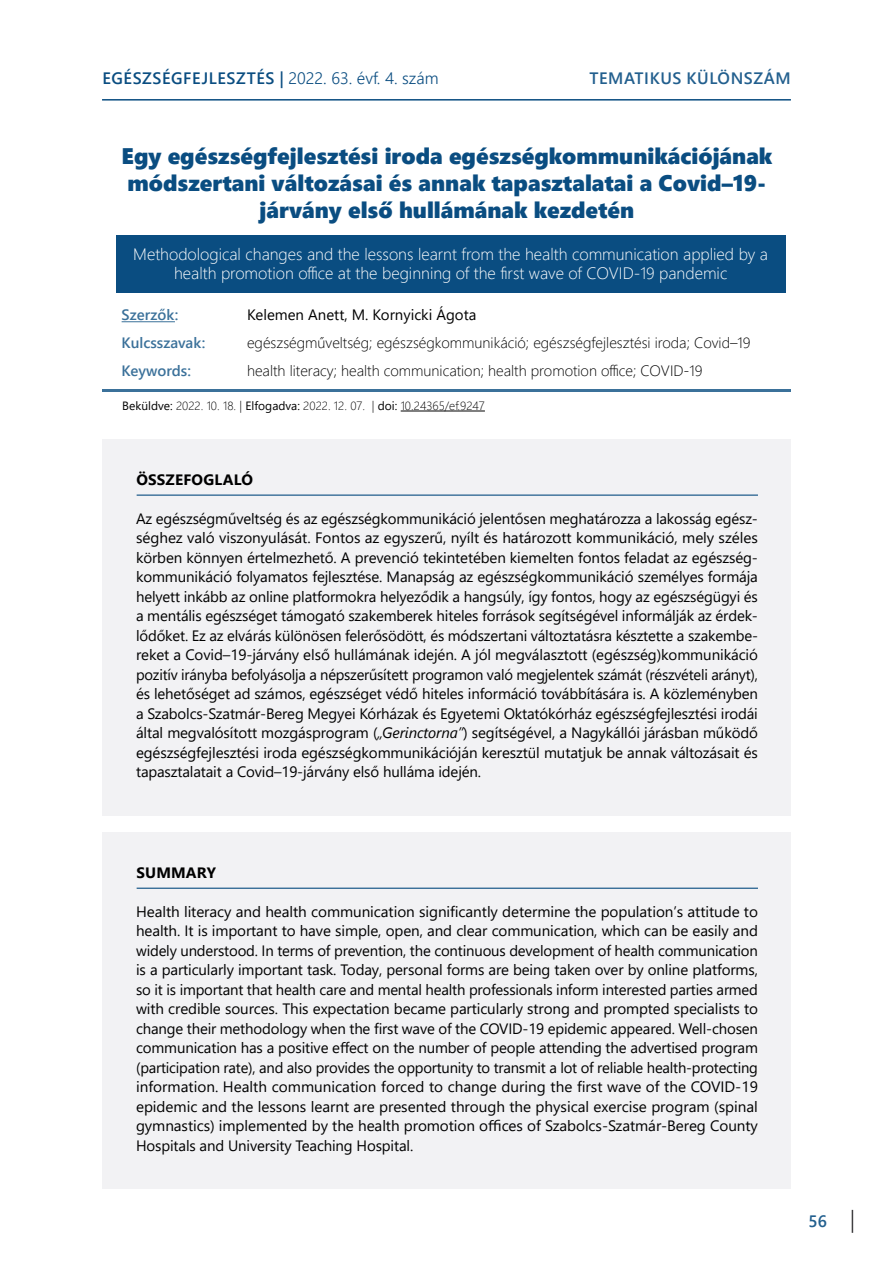
<style>
.page{position:relative;width:893px;height:1263px;background:#fff}
.page>*{position:absolute;margin:0;border:0;box-sizing:border-box;transform-origin:0 0}
.t1{font:22.5px/27px "Segoe UI Black";color:#0a4d81;text-align:center}
.t2{font:300 16.5px/19.8px "Segoe UI";color:#fff;text-align:center}
.t3{font:600 16.5px "Segoe UI";letter-spacing:.035em;color:#0a4d81}
.t4{font:600 16.5px "Segoe UI";letter-spacing:.035em;color:#225f8e}
.t5{font:15px/19.5px "Segoe UI";letter-spacing:-.01em;color:#000;text-align:justify}
.t6{font:300 15px "Segoe UI";color:#000}
.t7{font:600 15px "Segoe UI";color:#3b719a}
.t8{font:700 15px "Segoe UI";letter-spacing:.01em;color:#000}
.t9{font:300 12px "Segoe UI";color:#000}
.s1{font-weight:300}
.s2{font-weight:400}
.s3{font-style:italic}
</style>
<div class="page">
<hr style="left:102px;top:99px;width:689px;height:2px;background:#0a4d81">
<svg style="left:852px;top:1210px;width:1px;height:23px"></svg>
<div style="left:116px;top:235px;width:670px;height:57px;background:#0a4d81"></div>
<hr style="left:122px;top:321px;width:53px;height:1px;background:#3b719a">
<hr style="left:102px;top:389px;width:689px;height:2px;background:#3b719a">
<hr style="left:401px;top:411px;width:84px;height:1px;background:#000">
<div style="left:102px;top:440px;width:689px;height:376px;background:#f2f2f4"></div>
<hr style="left:137px;top:494px;width:621px;height:2px;background:#0a4d81">
<div style="left:102px;top:833px;width:689px;height:356px;background:#f2f2f4"></div>
<hr style="left:137px;top:888px;width:621px;height:1px;background:#0a4d81">
<p class="t3" style="left:102px;top:63px;width:338px">EGÉSZSÉGFEJLESZTÉS | <span class="s1">2022. 63. évf. 4. szám</span></p>
<p class="t4" style="left:589px;top:63px;width:203px">TEMATIKUS KÜLÖNSZÁM</p>
<h1 class="t1" style="left:122px;top:141px;width:652px">Egy egészségfejlesztési iroda egészségkommunikációjának módszertani változásai és annak tapasztalatai a Covid–19- járvány első hullámának kezdetén</h1>
<p class="t2" style="left:133px;top:242px;width:636px">Methodological changes and the lessons learnt from the health communication applied by a health promotion office at the beginning of the first wave of COVID-19 pandemic</p>
<p class="t7" style="left:122px;top:301px;width:58px">Szerzők:</p>
<p class="t5" style="left:247px;top:304px;width:231px">Kelemen Anett, M. Kornyicki Ágota</p>
<p class="t7" style="left:122px;top:328px;width:85px">Kulcsszavak:</p>
<p class="t6" style="left:247px;top:329px;width:505px">egészségműveltség; egészségkommunikáció; egészségfejlesztési iroda; Covid–19</p>
<p class="t7" style="left:122px;top:356px;width:71px">Keywords:</p>
<p class="t6" style="left:247px;top:357px;width:457px">health literacy; health communication; health promotion office; COVID-19</p>
<p class="t9" style="left:122px;top:394px;width:364px"><span class="s2">Beküldve:</span> 2022. 10. 18. | <span class="s2">Elfogadva:</span> 2022. 12. 07. | <span class="s2">doi:</span> 10.24365/ef.9247</p>
<p class="t8" style="left:136px;top:465px;width:118px">ÖSSZEFOGLALÓ</p>
<p class="t5" style="left:136px;top:507px;width:623px">Az egészségműveltség és az egészségkommunikáció jelentősen meghatározza a lakosság egész&shy;séghez való viszonyulását. Fontos az egyszerű, nyílt és határozott kommunikáció, mely széles körben könnyen értelmezhető. A prevenció tekintetében kiemelten fontos feladat az egészség&shy;kommunikáció folyamatos fejlesztése. Manapság az egészségkommunikáció személyes formája helyett inkább az online platformokra helyeződik a hangsúly, így fontos, hogy az egészségügyi és a mentális egészséget támogató szakemberek hiteles források segítségével informálják az érdek&shy;lődőket. Ez az elvárás különösen felerősödött, és módszertani változtatásra késztette a szakembe&shy;reket a Covid–19-járvány első hullámának idején. A jól megválasztott (egészség)kommunikáció pozitív irányba befolyásolja a népszerűsített programon való megjelentek számát (részvételi arányt), és lehetőséget ad számos, egészséget védő hiteles információ továbbítására is. A közleményben a Szabolcs-Szatmár-Bereg Megyei Kórházak és Egyetemi Oktatókórház egészségfejlesztési irodái által megvalósított mozgásprogram (<span class="s3">„Gerinctorna”</span>) segítségével, a Nagykállói járásban működő egészségfejlesztési iroda egészségkommunikációján keresztül mutatjuk be annak változásait és tapasztalatait a Covid–19-járvány első hulláma idején.</p>
<p class="t8" style="left:136px;top:858px;width:81px">SUMMARY</p>
<p class="t5" style="left:136px;top:900px;width:623px">Health literacy and health communication significantly determine the population’s attitude to health. It is important to have simple, open, and clear communication, which can be easily and widely understood. In terms of prevention, the continuous development of health communication is a particularly important task. Today, personal forms are being taken over by online platforms, so it is important that health care and mental health professionals inform interested parties armed with credible sources. This expectation became particularly strong and prompted specialists to change their methodology when the first wave of the COVID-19 epidemic appeared. Well-chosen communication has a positive effect on the number of people attending the advertised program (participation rate), and also provides the opportunity to transmit a lot of reliable health-protecting information. Health communication forced to change during the first wave of the COVID-19 epidemic and the lessons learnt are presented through the physical exercise program (spinal gymnastics) implemented by the health promotion offices of Szabolcs-Szatmár-Bereg County Hospitals and University Teaching Hospital.</p>
<p class="t4" style="left:809px;top:1206px;width:20px">56</p>
</div>
